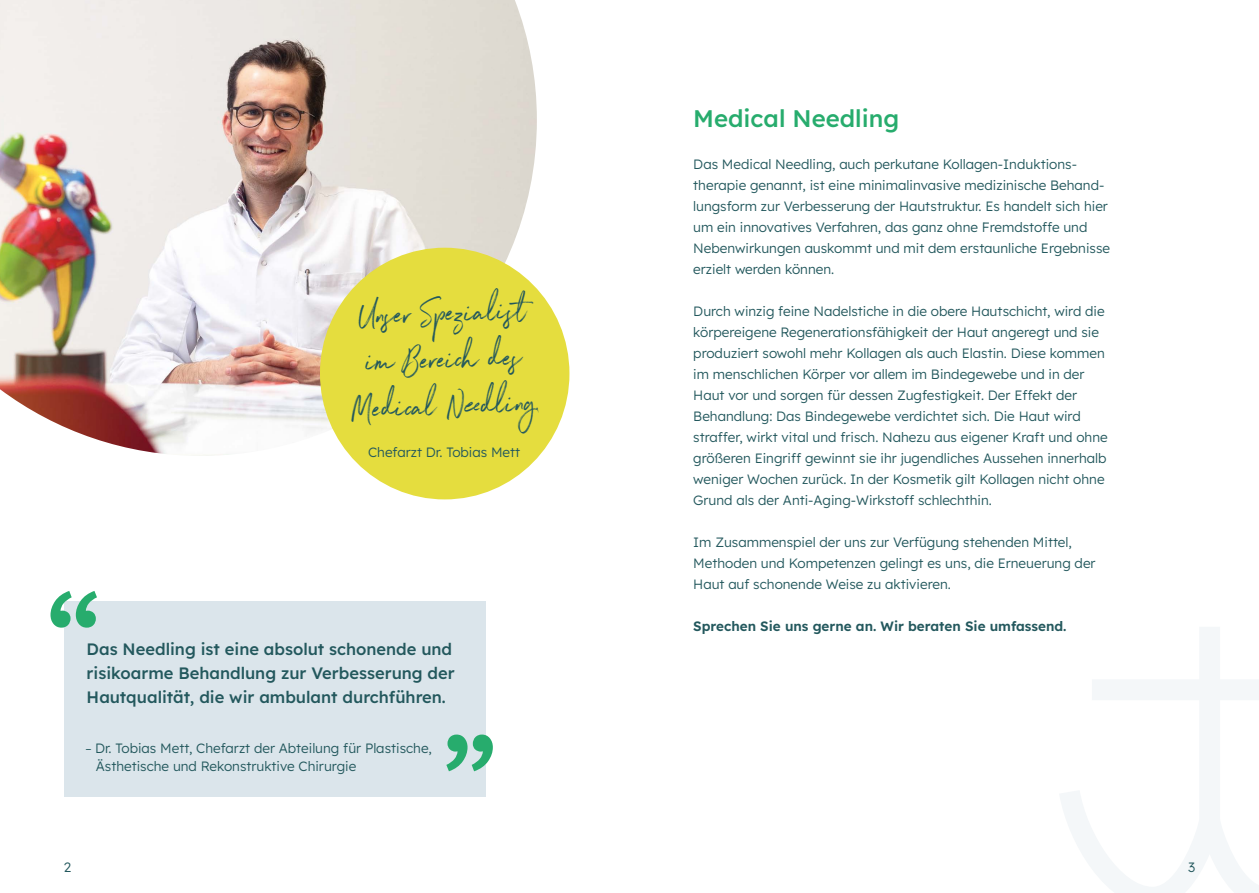
<style>
.page{position:relative;width:1259px;height:893px;background:#fff}
.page>*{position:absolute;margin:0;border:0;box-sizing:border-box;transform-origin:0 0}
.t1{font:36.9px/46.5px "Northwell";color:#23585d;text-align:center}
.t2{font:500 24px "Lexend";color:#27ac6d}
.t3{font:500 16.5px/24px "Lexend";color:#23585d}
.t4{font:300 13.5px/21px "Lexend";color:#23585d}
.t5{font:600 13.5px "Lexend";color:#23585d}
.s1{font-size:12px}
</style>
<div class="page">
<img style="left:0;top:0;width:537px;height:456px">
<svg style="left:1060px;top:627px;width:199px;height:266px"></svg>
<div style="left:64px;top:601px;width:421px;height:196px;background:#dbe5eb"></div>
<svg style="left:50px;top:591px;width:47px;height:37px"></svg>
<svg style="left:446px;top:734px;width:47px;height:37px"></svg>
<div style="left:320px;top:248px;width:249px;height:251px;background:#e5dd3e;border-radius:50%"></div>
<h1 class="t1" style="left:349px;top:288px;width:188px;rotate:-2deg">Unser Spezialist im Bereich des<br>Medical Nee dling.</h1>
<p class="t4" style="left:368px;top:441px;width:154px">Chefarzt Dr. Tobias Mett</p>
<p class="t3" style="left:87px;top:636px;width:370px">Das Needling ist eine absolut schonende und risikoarme Behandlung zur Verbesserung der<br>Hautqualität, die wir ambulant durchführen.</p>
<p class="t4" style="left:96px;top:739px;width:338px;line-height:18px;text-indent:-10px"><span class="s1">–</span> Dr. Tobias Mett, Chefarzt der Abteilung für Plastische,<br>Ästhetische und Rekonstruktive Chirurgie</p>
<p class="t4" style="left:64px;top:856px;width:9px">2</p>
<h2 class="t2" style="left:693px;top:100px;width:207px">Medical Needling</h2>
<p class="t4" style="left:693px;top:153px;width:418px">Das Medical Needling, auch perkutane Kollagen-Induktions&shy;therapie genannt, ist eine minimalinvasive medizinische Behand&shy;lungsform zur Verbesserung der Hautstruktur. Es handelt sich hier um ein innovatives Verfahren, das ganz ohne Fremdstoffe und Nebenwirkungen auskommt und mit dem erstaunliche Ergebnisse erzielt werden können.</p>
<p class="t4" style="left:693px;top:300px;width:416px">Durch winzig feine Nadelstiche in die obere Hautschicht, wird die körpereigene Regenerationsfähigkeit der Haut angeregt und sie produziert sowohl mehr Kollagen als auch Elastin. Diese kommen im menschlichen Körper vor allem im Bindegewebe und in der Haut vor und sorgen für dessen Zugfestigkeit. Der Effekt der Behandlung: Das Bindegewebe verdichtet sich. Die Haut wird straffer, wirkt vital und frisch. Nahezu aus eigener Kraft und ohne größeren Eingriff gewinnt sie ihr jugendliches Aussehen innerhalb weniger Wochen zurück. In der Kosmetik gilt Kollagen nicht ohne Grund als der Anti-Aging-Wirkstoff schlechthin.</p>
<p class="t4" style="left:693px;top:531px;width:404px">Im Zusammenspiel der uns zur Verfügung stehenden Mittel,<br>Methoden und Kompetenzen gelingt es uns, die Erneuerung der<br>Haut auf schonende Weise zu aktivieren.</p>
<p class="t5" style="left:693px;top:616px;width:375px">Sprechen Sie uns gerne an. Wir beraten Sie umfassend.</p>
<p class="t4" style="left:1188px;top:856px;width:9px">3</p>
</div>
